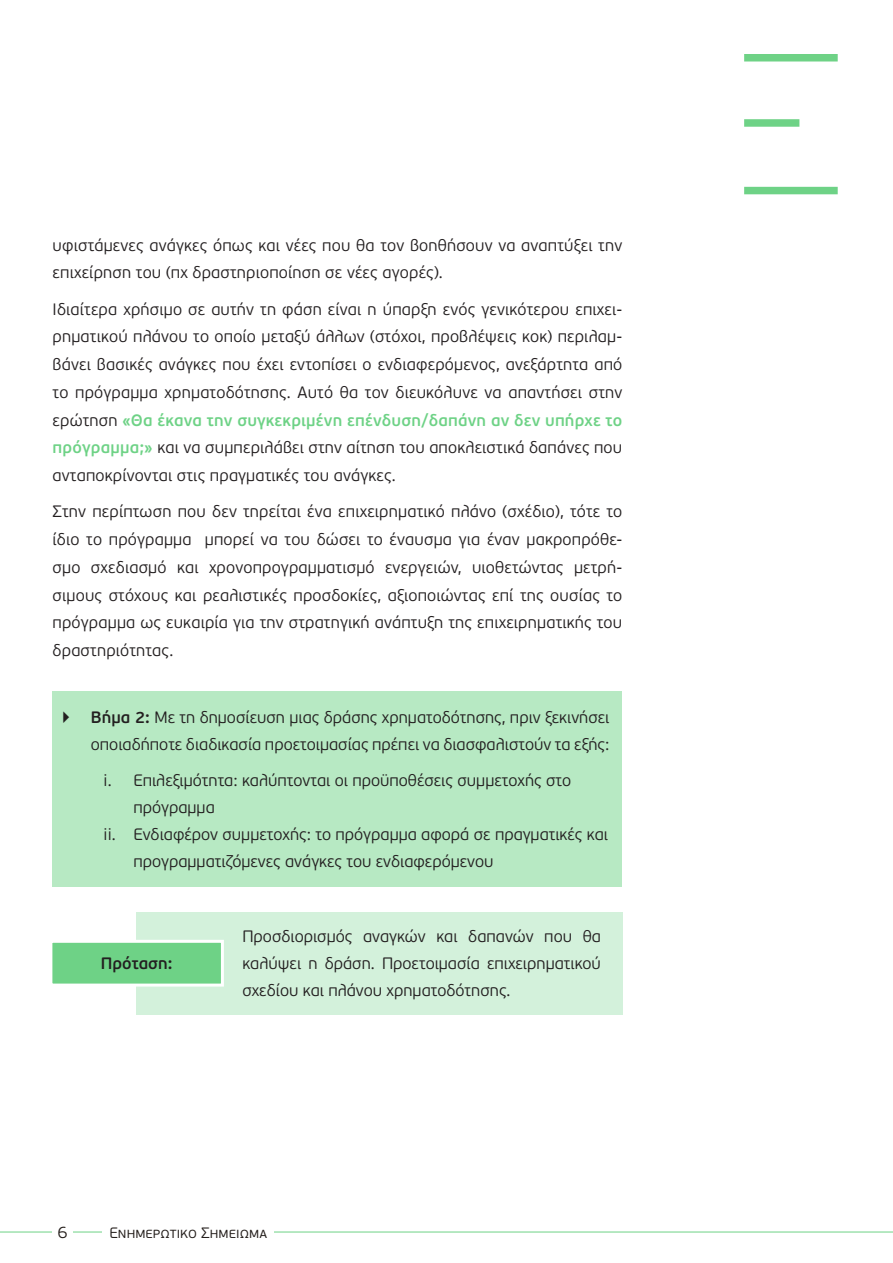
<style>
.page{position:relative;width:893px;height:1263px;background:#fff}
.page>*{position:absolute;margin:0;border:0;box-sizing:border-box;transform-origin:0 0}
.Κείμενο{font:300 16.5px/27.8px "PF Beau Sans Pro";color:#231f20}
.Κείμενο-2{font:600 16.5px "PF Beau Sans Pro";color:#231f20}
.t1{font:300 16.5px "PF Beau Sans Pro";color:#241e1b}
.t2{font:300 15px "PF Beau Sans Pro";letter-spacing:.005em;color:#241e1b}
.s1{font-weight:600;color:#6ed286}
.s2{font-weight:600}
</style>
<div class="page">
<hr style="left:0;top:1231px;width:893px;height:1px;background:#6ed286">
<div style="left:102px;top:1223px;width:172px;height:18px;background:#fff"></div>
<div style="left:53px;top:1226px;width:20px;height:15px;background:#fff"></div>
<div style="left:744px;top:54px;width:94px;height:8px;background:#6ed286"></div>
<div style="left:744px;top:187px;width:94px;height:7px;background:#6ed286"></div>
<div style="left:744px;top:119px;width:55px;height:8px;background:#6ed286"></div>
<div style="left:136px;top:912px;width:486px;height:102px;background:#d3f1db"></div>
<div style="left:51px;top:941px;width:171px;height:44px;background:#6ed286"></div>
<div style="left:49px;top:940px;width:175px;height:46px;border:3px solid #fff"></div>
<div style="left:53px;top:691px;width:569px;height:196px;background:#b7e9c3"></div>
<p class="Κείμενο" style="left:53px;top:231px;width:571px">υφιστάμενες ανάγκες όπως και νέες που θα τον βοηθήσουν να αναπτύξει την επιχείρηση του (πχ δραστηριοποίηση σε νέες αγορές).</p>
<p class="Κείμενο" style="left:53px;top:295px;width:571px;text-align:justify">Ιδιαίτερα χρήσιμο σε αυτήν τη φάση είναι η ύπαρξη ενός γενικότερου επιχει&shy;ρηματικού πλάνου το οποίο μεταξύ άλλων (στόχοι, προβλέψεις κοκ) περιλαμ&shy;βάνει βασικές ανάγκες που έχει εντοπίσει ο ενδιαφερόμενος, ανεξάρτητα από το πρόγραμμα χρηματοδότησης. Αυτό θα τον διευκόλυνε να απαντήσει στην ερώτηση <span class="s1">«Θα έκανα την συγκεκριμένη επένδυση/δαπάνη αν δεν υπήρχε το πρόγραμμα;»</span> και να συμπεριλάβει στην αίτηση του αποκλειστικά δαπάνες που ανταποκρίνονται στις πραγματικές του ανάγκες.</p>
<p class="Κείμενο" style="left:53px;top:498px;width:571px;text-align:justify">Στην περίπτωση που δεν τηρείται ένα επιχειρηματικό πλάνο (σχέδιο), τότε το ίδιο το πρόγραμμα μπορεί να του δώσει το έναυσμα για έναν μακροπρόθε&shy;σμο σχεδιασμό και χρονοπρογραμματισμό ενεργειών, υιοθετώντας μετρή&shy;σιμους στόχους και ρεαλιστικές προσδοκίες, αξιοποιώντας επί της ουσίας το πρόγραμμα ως ευκαιρία για την στρατηγική ανάπτυξη της επιχειρηματικής του δραστηριότητας.</p>
<p class="Κείμενο" style="left:61px;top:704px;width:550px;line-height:27px;text-align:right">▶ <span class="s2">Βήμα 2:</span> Με τη δημοσίευση μιας δράσης χρηματοδότησης, πριν ξεκινήσει οποιαδήποτε διαδικασία προετοιμασίας πρέπει να διασφαλιστούν τα εξής:</p>
<p class="Κείμενο" style="left:133px;top:767px;width:439px;line-height:27px;text-indent:-30px">i. Επιλεξιμότητα: καλύπτονται οι προϋποθέσεις συμμετοχής στο πρόγραμμα</p>
<p class="Κείμενο" style="left:133px;top:821px;width:476px;line-height:27px;text-indent:-30px">ii. Ενδιαφέρον συμμετοχής: το πρόγραμμα αφορά σε πραγματικές και προγραμματιζόμενες ανάγκες του ενδιαφερόμενου</p>
<p class="Κείμενο-2" style="left:101px;top:954px;width:73px">Πρόταση:</p>
<p class="Κείμενο" style="left:242px;top:923px;width:360px;line-height:27px;text-align:justify">Προσδιορισμός αναγκών και δαπανών που θα καλύψει η δράση. Προετοιμασία επιχειρηματικού σχεδίου και πλάνου χρηματοδότησης.</p>
<p class="t1" style="left:58px;top:1223px;width:11px">6</p>
<p class="t2" style="left:109px;top:1224px;width:159px">Ενημερωτικο Σημειωμα</p>
</div>
